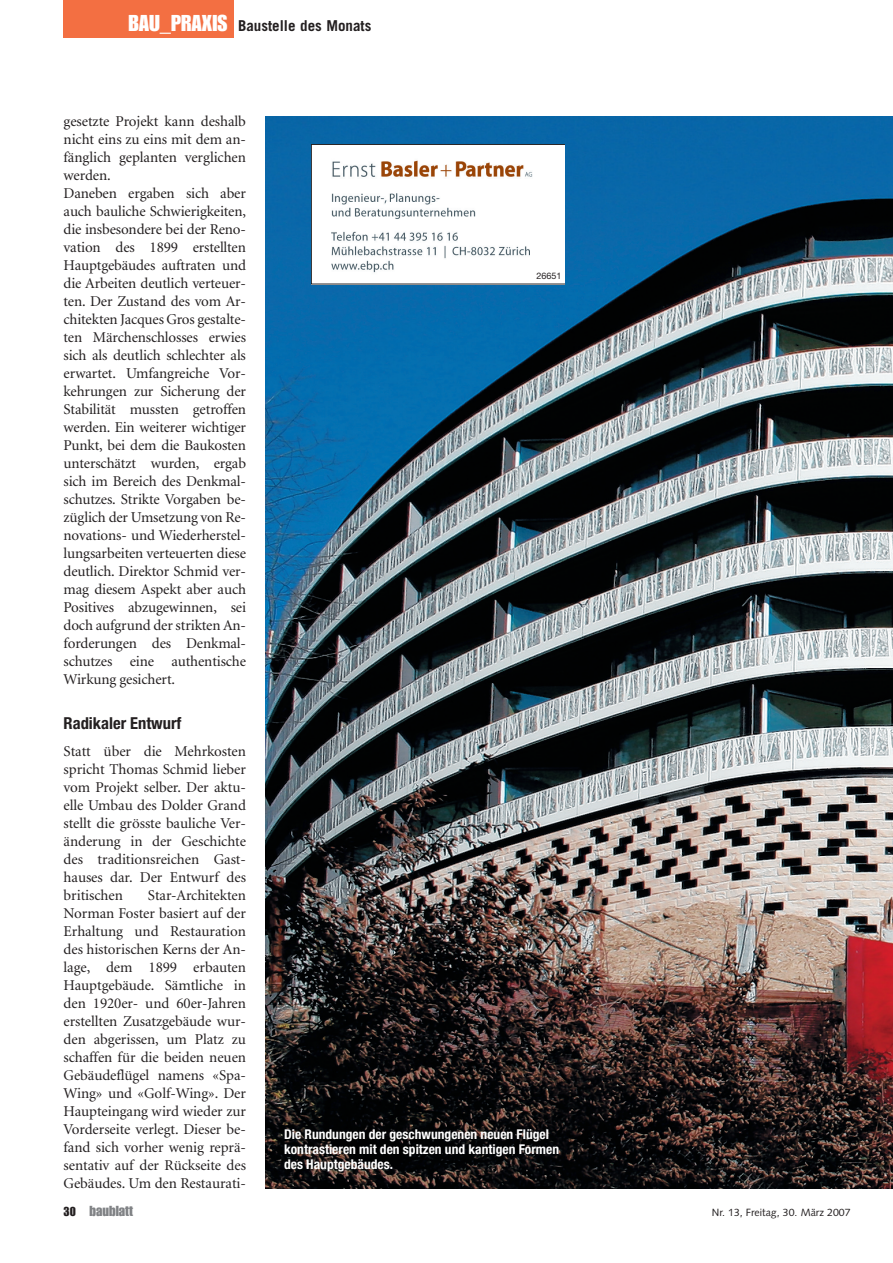
<style>
.page{position:relative;width:893px;height:1263px;background:#fff}
.page>*{position:absolute;margin:0;border:0;box-sizing:border-box;transform-origin:0 0}
.t1{font:700 condensed 16.5px "Helvetica Neue LT";color:#231f20}
.t2{font:15px/18px "Minion LT";letter-spacing:-.01em;color:#231f20;text-align:justify}
.t3{font:700 15px "Trade Gothic LT";color:#231f20}
.t4{font:14.25px "Impact LT";color:#808285}
.t5{font:700 condensed 13.5px/15px "Helvetica Neue LT";color:#fff}
.t6{font:10.5px "Syntax LT";color:#231f20}
.t7{font:9px "Helvetica Neue LT";color:#231f20}
.s1{font-family:"Impact LT";font-weight:400;font-size:22.5px;color:#fff}
.s2{font-size:12.75px;color:#231f20}
</style>
<div class="page">
<img style="left:265px;top:117px;width:627px;height:1071px">
<div style="left:64px;top:0;width:170px;height:38px;background:#f36f42"></div>
<svg style="left:311px;top:144px;width:253px;height:140px"></svg>
<p class="t3" style="left:128px;top:20px;width:244px"><span class="s1">BAU_PRAXIS</span> Baustelle des Monats</p>
<p class="t2" style="left:64px;top:113px;width:184px;text-align:left">gesetzte Projekt kann deshalb nicht eins zu eins mit dem an&shy;fänglich geplanten verglichen werden.<br>Daneben ergaben sich aber auch bauliche Schwierigkeiten, die insbesondere bei der Reno&shy;vation des 1899 erstellten<br>Hauptgebäudes auftraten und die Arbeiten deutlich verteuer&shy;ten. Der Zustand des vom Ar&shy;chitekten Jacques Gros gestalte&shy;ten Märchenschlosses erwies sich als deutlich schlechter als erwartet. Umfangreiche Vor&shy;kehrungen zur Sicherung der<br>Stabilität mussten getroffen werden. Ein weiterer wichtiger<br>Punkt, bei dem die Baukosten unterschätzt wurden, ergab sich im Bereich des Denkmal&shy;schutzes. Strikte Vorgaben be&shy;züglich der Umsetzung von Re&shy;novations- und Wiederherstel&shy;lungsarbeiten verteuerten diese deutlich. Direktor Schmid ver&shy;mag diesem Aspekt aber auch<br>Positives abzugewinnen, sei doch aufgrund der strikten An&shy;forderungen des Denkmal&shy;schutzes eine authentische<br>Wirkung gesichert.</p>
<p class="t1" style="left:64px;top:717px;width:119px">Radikaler Entwurf</p>
<p class="t2" style="left:64px;top:743px;width:184px">Statt über die Mehrkosten spricht Thomas Schmid lieber vom Projekt selber. Der aktu&shy;elle Umbau des Dolder Grand stellt die grösste bauliche Ver&shy;änderung in der Geschichte des traditionsreichen Gast&shy;hauses dar. Der Entwurf des britischen</p>
<p class="t2" style="left:64px;top:887px;width:184px;text-indent:84px">Star-Architekten Norman Foster basiert auf der Erhaltung und Restauration des historischen Kerns der An&shy;lage, dem 1899 erbauten Hauptgebäude. Sämtliche in den 1920er- und 60er-Jahren erstellten Zusatzgebäude wur&shy;den abgerissen, um Platz zu schaffen für die beiden neuen Gebäudeflügel namens «Spa-Wing» und «Golf-Wing». Der Haupteingang wird wieder zur Vorderseite verlegt. Dieser be&shy;fand sich vorher wenig reprä&shy;sentativ auf der Rückseite des Gebäudes. Um den Restaurati-</p>
<p class="t7" style="left:536px;top:273px;width:27px">26651</p>
<p class="t5" style="left:284px;top:1128px;width:276px">Die Rundungen der geschwungenen neuen Flügel kontrastieren mit den spitzen und kantigen Formen des Hauptgebäudes.</p>
<p class="t4" style="left:64px;top:1205px;width:71px"><span class="s2">30</span> baublatt</p>
<p class="t6" style="left:711px;top:1208px;width:140px">Nr. 13, Freitag, 30. März 2007</p>
</div>
